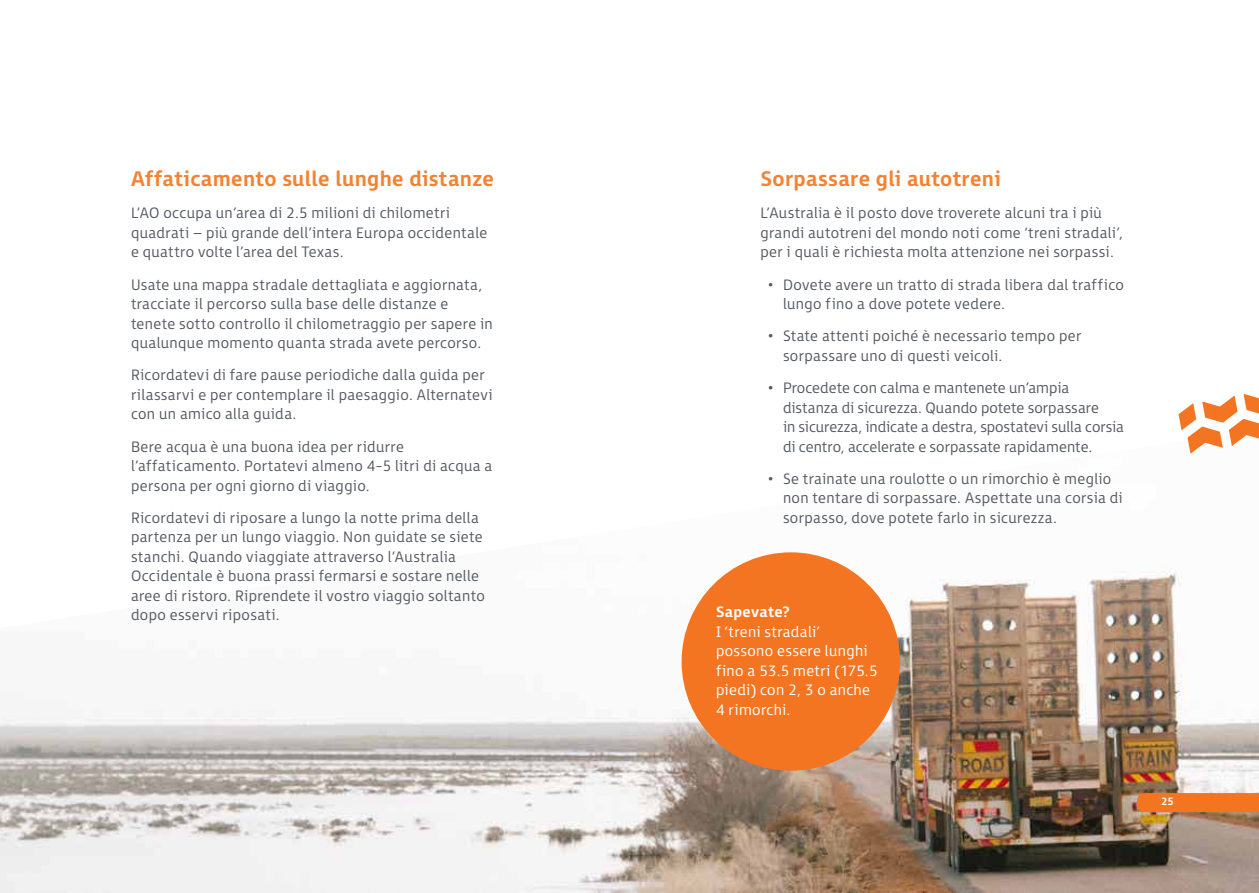
<style>
.page{position:relative;width:1259px;height:893px;background:#fff}
.page>*{position:absolute;margin:0;border:0;box-sizing:border-box;transform-origin:0 0}
.t1{font:700 21px "FS Millbank";letter-spacing:.015em;color:#f58232}
.t2{font:300 15px/19.5px "FS Millbank";letter-spacing:.02em;color:#545962}
.t3{font:300 15px/19.5px "FS Millbank";color:#545962}
.t4{font:300 15px/19.5px "FS Millbank";letter-spacing:.025em;color:#fff}
.t5{font:700 15px "FS Millbank";letter-spacing:.025em;color:#fff}
.t6{font:700 10.5px "FS Millbank";color:#fff}
</style>
<div class="page">
<img style="left:0;top:552px;width:1259px;height:341px">
<div style="left:681px;top:552px;width:219px;height:219px;background:#f47521;border-radius:50%"></div>
<svg style="left:1178px;top:394px;width:81px;height:60px"></svg>
<div style="left:1137px;top:793px;width:122px;height:19px;background:#f47521"></div>
<h1 class="t1" style="left:131px;top:161px;width:364px">Affaticamento sulle lunghe distanze</h1>
<p class="t2" style="left:131px;top:202px;width:358px">L’AO occupa un’area di 2.5 milioni di chilometri quadrati – più grande dell’intera Europa occidentale e quattro volte l’area del Texas.</p>
<p class="t2" style="left:131px;top:273px;width:363px">Usate una mappa stradale dettagliata e aggiornata, tracciate il percorso sulla base delle distanze e tenete sotto controllo il chilometraggio per sapere in qualunque momento quanta strada avete percorso.</p>
<p class="t2" style="left:131px;top:364px;width:363px">Ricordatevi di fare pause periodiche dalla guida per rilassarvi e per contemplare il paesaggio. Alternatevi con un amico alla guida.</p>
<p class="t2" style="left:131px;top:435px;width:363px">Bere acqua è una buona idea per ridurre l’affaticamento. Portatevi almeno 4-5 litri di acqua a persona per ogni giorno di viaggio.</p>
<p class="t2" style="left:131px;top:506px;width:355px">Ricordatevi di riposare a lungo la notte prima della partenza per un lungo viaggio. Non guidate se siete stanchi. Quando viaggiate attraverso l’Australia Occidentale è buona prassi fermarsi e sostare nelle aree di ristoro. Riprendete il vostro viaggio soltanto dopo esservi riposati.</p>
<h1 class="t1" style="left:760px;top:161px;width:242px">Sorpassare gli autotreni</h1>
<p class="t2" style="left:760px;top:202px;width:364px">L’Australia è il posto dove troverete alcuni tra i più grandi autotreni del mondo noti come ‘treni stradali’, per i quali è richiesta molta attenzione nei sorpassi.</p>
<p class="t2" style="left:783px;top:273px;width:342px;text-indent:-15px">• Dovete avere un tratto di strada libera dal traffico lungo fino a dove potete vedere.</p>
<p class="t2" style="left:783px;top:325px;width:300px;text-indent:-15px">• State attenti poiché è necessario tempo per sorpassare uno di questi veicoli.</p>
<p class="t3" style="left:783px;top:376px;width:342px;text-indent:-15px">• Procedete con calma e mantenete un’ampia distanza di sicurezza. Quando potete sorpassare<br>in sicurezza, indicate a destra, spostatevi sulla corsia di centro, accelerate e sorpassate rapidamente.</p>
<p class="t2" style="left:783px;top:467px;width:341px;text-indent:-15px">• Se trainate una roulotte o un rimorchio è meglio non tentare di sorpassare. Aspettate una corsia di sorpasso, dove potete farlo in sicurezza.</p>
<p class="t5" style="left:716px;top:600px;width:75px">Sapevate?</p>
<p class="t4" style="left:716px;top:620px;width:163px">I ‘treni stradali’ possono essere lunghi fino a 53.5 metri (175.5 piedi) con 2, 3 o anche<br>4 rimorchi.</p>
<p class="t6" style="left:1161px;top:793px;width:14px">25</p>
</div>
